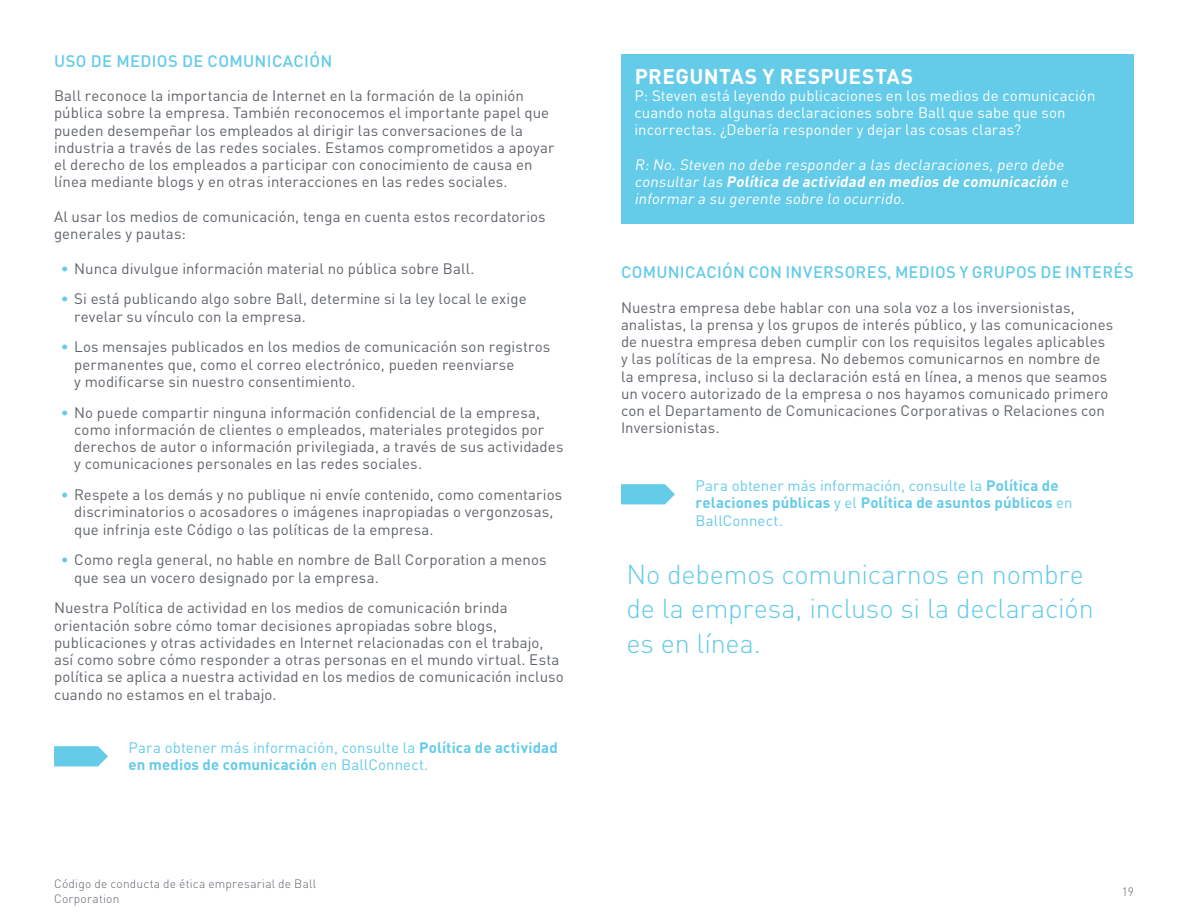
<style>
.page{position:relative;width:1188px;height:918px;background:#fff}
.page>*{position:absolute;margin:0;border:0;box-sizing:border-box;transform-origin:0 0}
.t1{font:300 27px/34.5px "DIN Pro";letter-spacing:-.005em;color:#64cbe8}
.t2{font:700 21px "DIN Pro";letter-spacing:.02em;color:#fff}
.t3{font:500 16.5px "DIN Pro";letter-spacing:.02em;color:#64cbe8}
.t4{font:15px/17.2px "DIN Pro";letter-spacing:.005em;color:#5f636a}
.t5{font:15px/17.2px "DIN Pro";letter-spacing:.005em;color:#64cbe8}
.t6{font:15px/17.2px "DIN Pro";letter-spacing:.005em;color:#fff}
.t7{font:italic 15px/17.2px "DIN Pro";color:#fff}
.t8{font:300 12px/14.4px "DIN Pro";letter-spacing:.015em;color:#5f636a}
.s1{color:#64cbe8}
.s2{font-weight:700}
</style>
<div class="page">
<svg style="left:54px;top:746px;width:54px;height:20px"></svg>
<div style="left:621px;top:54px;width:513px;height:169px;background:#64cbe8"></div>
<svg style="left:621px;top:484px;width:54px;height:20px"></svg>
<p class="t3" style="left:54px;top:47px;width:280px">USO DE MEDIOS DE COMUNICACIÓN</p>
<p class="t4" style="left:54px;top:86px;width:502px">Ball reconoce la importancia de Internet en la formación de la opinión pública sobre la empresa. También reconocemos el importante papel que pueden desempeñar los empleados al dirigir las conversaciones de la industria a través de las redes sociales. Estamos comprometidos a apoyar el derecho de los empleados a participar con conocimiento de causa en línea mediante blogs y en otras interacciones en las redes sociales.</p>
<p class="t4" style="left:54px;top:207px;width:493px">Al usar los medios de comunicación, tenga en cuenta estos recordatorios generales y pautas:</p>
<p class="t4" style="left:61px;top:259px;width:415px"><span class="s1">•</span> Nunca divulgue información material no pública sobre Ball.</p>
<p class="t4" style="left:74px;top:290px;width:454px;text-indent:-14px"><span class="s1">•</span> Si está publicando algo sobre Ball, determine si la ley local le exige revelar su vínculo con la empresa.</p>
<p class="t4" style="left:74px;top:338px;width:478px;text-indent:-14px"><span class="s1">•</span> Los mensajes publicados en los medios de comunicación son registros permanentes que, como el correo electrónico, pueden reenviarse<br>y modificarse sin nuestro consentimiento.</p>
<p class="t4" style="left:74px;top:403px;width:491px;text-indent:-14px"><span class="s1">•</span> No puede compartir ninguna información confidencial de la empresa, como información de clientes o empleados, materiales protegidos por derechos de autor o información privilegiada, a través de sus actividades y comunicaciones personales en las redes sociales.</p>
<p class="t4" style="left:74px;top:485px;width:490px;text-indent:-14px"><span class="s1">•</span> Respete a los demás y no publique ni envíe contenido, como comentarios discriminatorios o acosadores o imágenes inapropiadas o vergonzosas, que infrinja este Código o las políticas de la empresa.</p>
<p class="t4" style="left:74px;top:551px;width:474px;text-indent:-14px"><span class="s1">•</span> Como regla general, no hable en nombre de Ball Corporation a menos que sea un vocero designado por la empresa.</p>
<p class="t4" style="left:54px;top:599px;width:511px">Nuestra Política de actividad en los medios de comunicación brinda orientación sobre cómo tomar decisiones apropiadas sobre blogs, publicaciones y otras actividades en Internet relacionadas con el trabajo, así como sobre cómo responder a otras personas en el mundo virtual. Esta política se aplica a nuestra actividad en los medios de comunicación incluso cuando no estamos en el trabajo.</p>
<p class="t5" style="left:129px;top:738px;width:431px">Para obtener más información, consulte la <span class="s2">Política de actividad en medios de comunicación</span> en BallConnect.</p>
<h2 class="t2" style="left:635px;top:58px;width:280px">PREGUNTAS Y RESPUESTAS</h2>
<p class="t6" style="left:634px;top:86px;width:462px">P: Steven está leyendo publicaciones en los medios de comunicación cuando nota algunas declaraciones sobre Ball que sabe que son incorrectas. ¿Debería responder y dejar las cosas claras?</p>
<p class="t7" style="left:634px;top:155px;width:439px">R:No.Steven no debe responder a las declaraciones,pero debe consultar las <span class="s2">Política de actividad en medios de comunicación</span> e informar a su gerente sobre lo ocurrido.</p>
<p class="t3" style="left:621px;top:259px;width:514px">COMUNICACIÓN CON INVERSORES, MEDIOS Y GRUPOS DE INTERÉS</p>
<p class="t4" style="left:621px;top:298px;width:494px">Nuestra empresa debe hablar con una sola voz a los inversionistas, analistas, la prensa y los grupos de interés público, y las comunicaciones de nuestra empresa deben cumplir con los requisitos legales aplicables y las políticas de la empresa. No debemos comunicarnos en nombre de la empresa, incluso si la declaración está en línea, a menos que seamos un vocero autorizado de la empresa o nos hayamos comunicado primero con el Departamento de Comunicaciones Corporativas o Relaciones con Inversionistas.</p>
<p class="t5" style="left:696px;top:476px;width:379px">Para obtener más información, consulte la <span class="s2">Política de relaciones públicas</span> y el <span class="s2">Política de asuntos públicos</span> en<br>BallConnect.</p>
<h1 class="t1" style="left:626px;top:554px;width:469px">No debemos comunicarnos en nombre de la empresa, incluso si la declaración es en línea.</h1>
<p class="t8" style="left:54px;top:876px;width:264px">Código de conducta de ética empresarial de Ball<br>Corporation</p>
<p class="t8" style="left:1122px;top:883px;width:14px">19</p>
</div>
